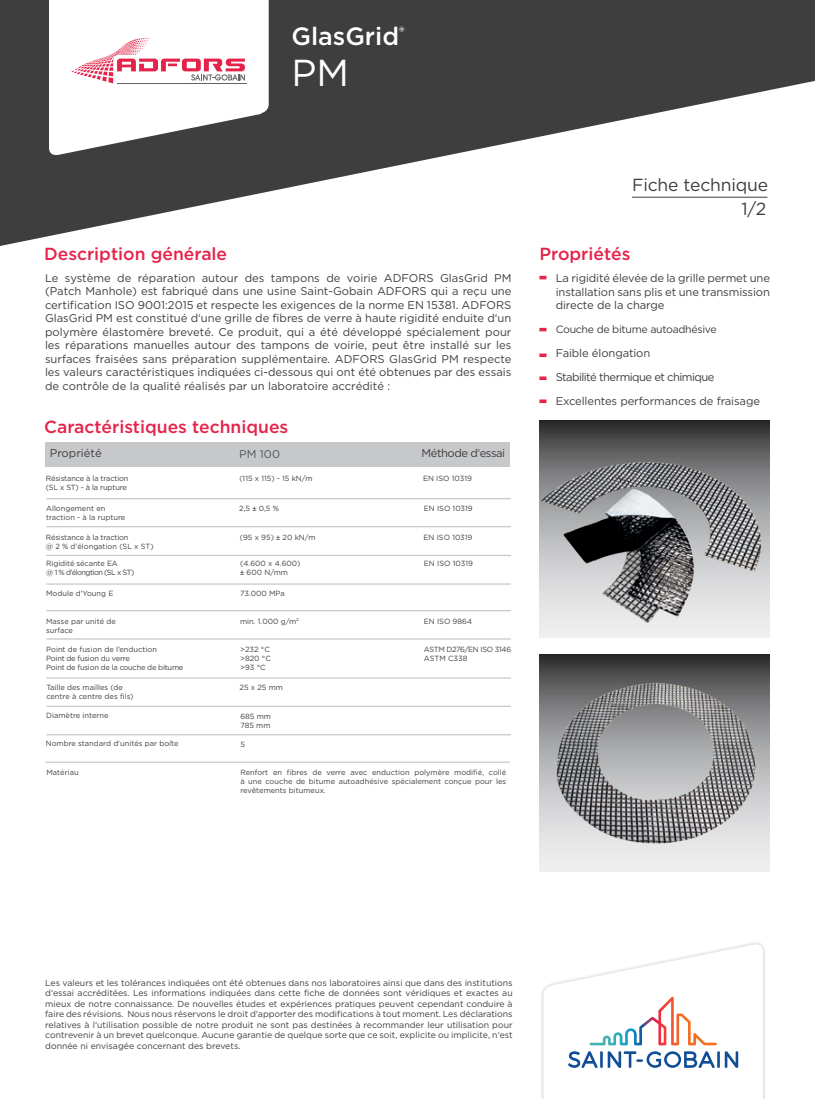
<style>
.page{position:relative;width:815px;height:1099px;background:#fff}
.page>*{position:absolute;margin:0;border:0;box-sizing:border-box;transform-origin:0 0}
.t1{font:37.5px "Gotham";color:#fff}
.t2{font:500 25px "Gotham";color:#fff}
.t3{font:500 17.5px "Gotham";color:#e5234a}
.t4{font:17.5px "Gotham";letter-spacing:-.01em;color:#3e3e3f}
.t5{font:11.25px/13.5px "Gotham";letter-spacing:-.01em;color:#3e3e3f;text-align:justify}
.t6{font:11.25px "Gotham";letter-spacing:-.04em;color:#3e3e3f}
.t7{font:11.25px "Gotham";color:#545557}
.t8{font:10.62px "Gotham";letter-spacing:-.03em;color:#3e3e3f}
.t9{font:8.75px/10.5px "Gotham";color:#3e3e3f;text-align:justify}
.t10{font:7.5px/9px "Gotham";color:#3e3e3f}
.t11{font:7.5px/9px "Gotham";letter-spacing:-.02em;color:#3e3e3f}
.t12{font:7.5px/9px "Gotham";letter-spacing:-.03em;color:#3e3e3f}
.t13{font:7.5px/9px "Gotham";letter-spacing:-.04em;color:#3e3e3f}
.s1{font-family:"Arial"}
</style>
<div class="page">
<svg style="left:0;top:0;width:815px;height:246px;fill:#3e3e3f"></svg>
<img style="left:539px;top:420px;width:230px;height:217px">
<hr style="left:632px;top:197px;width:135px;height:1px;background:#3e3e3f">
<svg style="left:539px;top:276px;width:7px;height:3px"></svg>
<svg style="left:539px;top:328px;width:7px;height:3px"></svg>
<svg style="left:539px;top:353px;width:7px;height:4px"></svg>
<svg style="left:539px;top:376px;width:7px;height:4px"></svg>
<div style="left:539px;top:654px;width:231px;height:217px;background:#ebebec"></div>
<img style="left:539px;top:654px;width:231px;height:190px">
<svg style="left:49px;top:0;width:220px;height:157px"></svg>
<div style="left:539px;top:940px;width:228px;height:158px;background:#231f20;opacity:.3"></div>
<svg style="left:543px;top:942px;width:220px;height:156px"></svg>
<svg style="left:539px;top:399px;width:7px;height:4px"></svg>
<div style="left:45px;top:442px;width:465px;height:24px;background:#c7c8ca"></div>
<hr style="left:46px;top:498px;width:465px;height:1px;background:#c7c8ca">
<hr style="left:46px;top:526px;width:465px;height:1px;background:#c7c8ca">
<hr style="left:46px;top:555px;width:465px;height:1px;background:#c7c8ca">
<hr style="left:46px;top:638px;width:465px;height:1px;background:#c7c8ca">
<hr style="left:46px;top:583px;width:465px;height:1px;background:#c7c8ca">
<hr style="left:46px;top:610px;width:465px;height:1px;background:#c7c8ca">
<hr style="left:46px;top:677px;width:465px;height:1px;background:#c7c8ca">
<hr style="left:46px;top:705px;width:465px;height:2px;background:#c7c8ca">
<hr style="left:46px;top:734px;width:465px;height:1px;background:#c7c8ca">
<hr style="left:45px;top:761px;width:465px;height:1px;background:#c7c8ca">
<h2 class="t2" style="left:291px;top:20px;width:115px">GlasGrid<sup>®</sup></h2>
<h1 class="t1" style="left:291px;top:49px;width:59px">PM</h1>
<h3 class="t3" style="left:44px;top:244px;width:185px">Description générale</h3>
<p class="t5" style="left:45px;top:271px;width:468px">Le système de réparation autour des tampons de voirie ADFORS GlasGrid PM (Patch Manhole) est fabriqué dans une usine Saint-Gobain ADFORS qui a reçu une certification ISO 9001:2015 et respecte les exigences de la norme EN 15381. ADFORS GlasGrid PM est constitué d‘une grille de fibres de verre à haute rigidité enduite d‘un polymère élastomère breveté. Ce produit, qui a été développé spécialement pour les réparations manuelles autour des tampons de voirie, peut être installé sur les surfaces fraisées sans préparation supplémentaire. ADFORS GlasGrid PM respecte les valeurs caractéristiques indiquées ci-dessous qui ont été obtenues par des essais de contrôle de la qualité réalisés par un laboratoire accrédité :</p>
<h3 class="t3" style="left:44px;top:417px;width:246px">Caractéristiques techniques</h3>
<p class="t7" style="left:239px;top:447px;width:42px">PM 100</p>
<p class="t10" style="left:239px;top:474px;width:75px">(115 x 115) - 15 kN/m</p>
<p class="t10" style="left:423px;top:474px;width:50px">EN ISO 10319</p>
<p class="t10" style="left:239px;top:504px;width:41px">2,5 <span class="s1">±</span> 0,5 %</p>
<p class="t10" style="left:424px;top:504px;width:50px">EN ISO 10319</p>
<p class="t10" style="left:240px;top:532px;width:77px">(95 x 95) <span class="s1">±</span> 20 kN/m</p>
<p class="t10" style="left:424px;top:532px;width:50px">EN ISO 10319</p>
<p class="t10" style="left:240px;top:559px;width:62px">(4.600 x 4.600) <span class="s1">±</span> 600 N/mm</p>
<p class="t10" style="left:424px;top:559px;width:50px">EN ISO 10319</p>
<p class="t10" style="left:240px;top:589px;width:46px">73.000 MPa</p>
<p class="t10" style="left:240px;top:616px;width:60px">min. 1.000 g/m<sup>2</sup></p>
<p class="t10" style="left:424px;top:616px;width:50px">EN ISO 9864</p>
<p class="t10" style="left:240px;top:645px;width:32px">&gt;232 °C &gt;820 °C &gt;93 °C</p>
<p class="t13" style="left:424px;top:645px;width:89px">ASTM D276/EN ISO 3146<br>ASTM C338</p>
<p class="t5" style="left:50px;top:446px;width:53px">Propriété</p>
<p class="t6" style="left:422px;top:446px;width:85px">Méthode d‘essai</p>
<p class="t11" style="left:46px;top:474px;width:84px">Résistance à la traction (SL x ST) - à la rupture</p>
<p class="t10" style="left:46px;top:504px;width:81px">Allongement en traction - à la rupture</p>
<p class="t11" style="left:46px;top:532px;width:109px">Résistance à la traction<br>@ 2 % d’élongation (SL x ST)</p>
<p class="t10" style="left:46px;top:559px;width:90px">Rigidité sécante EA<br>@ 1 % d’élongtion (SL x ST)</p>
<p class="t10" style="left:46px;top:589px;width:69px">Module d‘Young E</p>
<p class="t10" style="left:46px;top:616px;width:71px">Masse par unité de surface</p>
<p class="t12" style="left:46px;top:645px;width:139px">Point de fusion de l’enduction<br>Point de fusion du verre<br>Point de fusion de la couche de bitume</p>
<p class="t10" style="left:46px;top:682px;width:89px">Taille des mailles (de centre à centre des fils)</p>
<p class="t10" style="left:46px;top:710px;width:64px">Diamètre interne</p>
<p class="t10" style="left:46px;top:738px;width:134px">Nombre standard d‘unités par boîte</p>
<p class="t10" style="left:46px;top:768px;width:34px">Matériau</p>
<p class="t10" style="left:240px;top:682px;width:45px">25 x 25 mm</p>
<p class="t10" style="left:240px;top:711px;width:32px">685 mm<br>785 mm</p>
<p class="t10" style="left:240px;top:739px;width:6px">5</p>
<p class="t10" style="left:240px;top:767px;width:268px;text-align:justify">Renfort en fibres de verre avec enduction polymère modifié, collé à une couche de bitume autoadhésive spécialement conçue pour les revêtements bitumeux.</p>
<h3 class="t4" style="left:632px;top:174px;width:138px">Fiche technique</h3>
<h3 class="t4" style="left:741px;top:198px;width:26px">1/2</h3>
<h3 class="t3" style="left:539px;top:244px;width:93px">Propriétés</h3>
<p class="t5" style="left:556px;top:271px;width:216px">La rigidité élevée de la grille permet une installation sans plis et une transmission directe de la charge</p>
<p class="t8" style="left:556px;top:323px;width:163px">Couche de bitume autoadhésive</p>
<p class="t5" style="left:556px;top:340px;width:206px;line-height:24.1px;text-align:left">Faible élongation<br>Stabilité thermique et chimique<br>Excellentes performances de fraisage</p>
<p class="t9" style="left:45px;top:976px;width:469px">Les valeurs et les tolérances indiquées ont été obtenues dans nos laboratoires ainsi que dans des institutions d‘essai accréditées. Les informations indiquées dans cette fiche de données sont véridiques et exactes au mieux de notre connaissance. De nouvelles études et expériences pratiques peuvent cependant conduire à faire des révisions. Nous nous réservons le droit d‘apporter des modifications à tout moment. Les déclarations relatives à l‘utilisation possible de notre produit ne sont pas destinées à recommander leur utilisation pour contrevenir à un brevet quelconque. Aucune garantie de quelque sorte que ce soit, explicite ou implicite, n‘est donnée ni envisagée concernant des brevets.</p>
</div>
